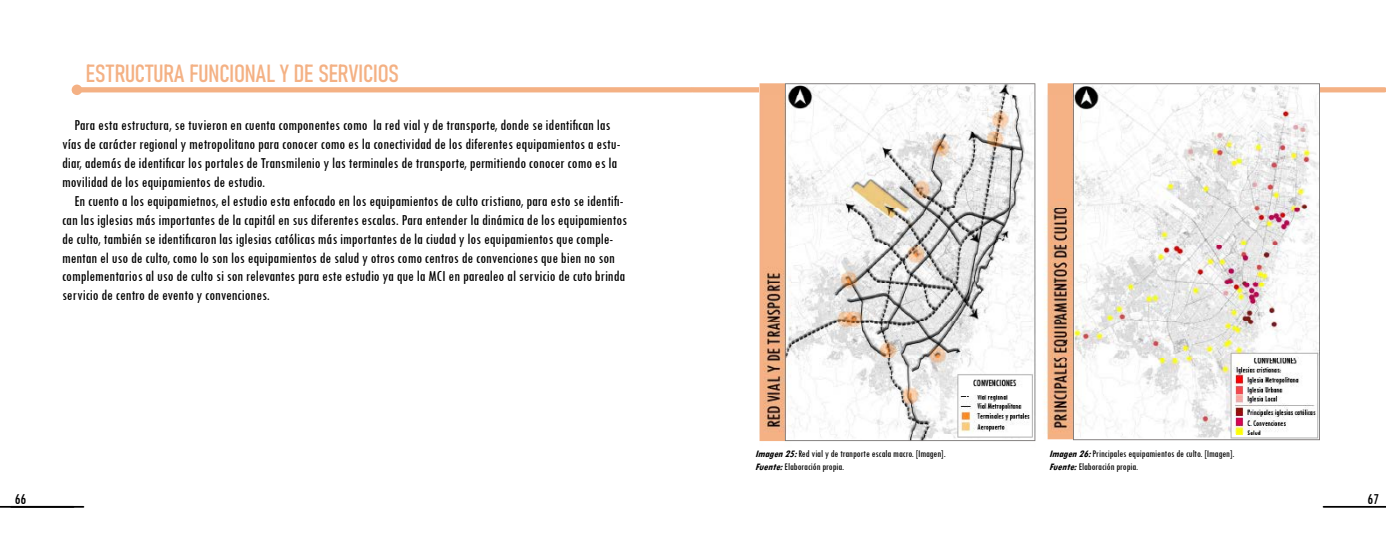
<style>
.page{position:relative;width:1386px;height:536px;background:#fff}
.page>*{position:absolute;margin:0;border:0;box-sizing:border-box;transform-origin:0 0}
.t1{font:24.5px "Bahnschrift";letter-spacing:-.005em;color:#f4b184}
.t2{font:condensed 15.75px/18.9px "Tw Cen";color:#000}
.t3{font:condensed 10.5px/12.6px "Tw Cen";color:#000}
.s1{font-weight:700;font-style:italic}
</style>
<div class="page">
<hr style="left:0;top:505px;width:83px;height:2px;background:#000">
<hr style="left:1324px;top:505px;width:62px;height:2px;background:#000">
<div style="left:77px;top:87px;width:615px;height:5px;background:#f4b184"></div>
<div style="left:72px;top:84px;width:10px;height:11px;background:#f4b184;border-radius:50%"></div>
<div style="left:693px;top:87px;width:692px;height:5px;background:#f4b184"></div>
<img style="left:759px;top:83px;width:561px;height:359px">
<h1 class="t1" style="left:86px;top:54px;width:314px">ESTRUCTURA FUNCIONAL Y DE SERVICIOS</h1>
<p class="t2" style="left:62px;top:115px;width:560px;text-indent:12px">Para esta estructura, se tuvieron en cuenta componentes como la red vial y de transporte, donde se identifican las vías de carácter regional y metropolitano para conocer como es la conectividad de los diferentes equipamientos a estu&shy;diar, además de identificar los portales de Transmilenio y las terminales de transporte, permitiendo conocer como es la movilidad de los equipamientos de estudio.</p>
<p class="t2" style="left:62px;top:191px;width:567px;text-indent:12px">En cuento a los equipamietnos, el estudio esta enfocado en los equipamientos de culto cristiano, para esto se identifi&shy;can las iglesias más importantes de la capitál en sus diferentes escalas. Para entender la dinámica de los equipamientos de culto, también se identificaron las iglesias católicas más importantes de la ciudad y los equipamientos que comple&shy;mentan el uso de culto, como lo son los equipamientos de salud y otros como centros de convenciones que bien no son complementarios al uso de culto si son relevantes para este estudio ya que la MCI en parealeo al servicio de cuto brinda servicio de centro de evento y convenciones.</p>
<p class="t3" style="left:755px;top:447px;width:192px"><span class="s1">Imagen25:</span>Red vial y de tranporte escala macro. [Imagen].<br><span class="s1">Fuente:</span>Elaboración propia.</p>
<p class="t3" style="left:1049px;top:447px;width:187px"><span class="s1">Imagen26:</span>Principales equipamientos de culto. [Imagen].<br><span class="s1">Fuente:</span>Elaboración propia.</p>
<p class="t2" style="left:15px;top:488px;width:13px">66</p>
<p class="t2" style="left:1367px;top:488px;width:13px">67</p>
</div>
